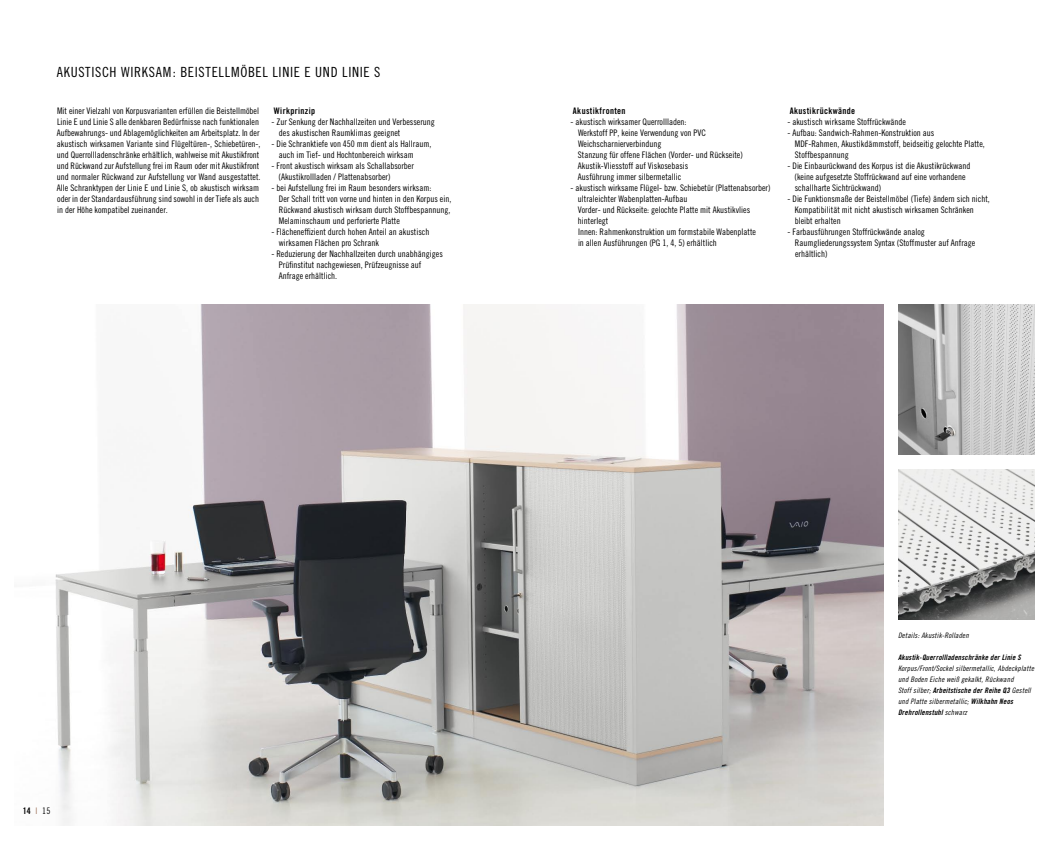
<style>
.page{position:relative;width:1049px;height:842px;background:#fff}
.page>*{position:absolute;margin:0;border:0;box-sizing:border-box;transform-origin:0 0}
.t1{font:14px "Trade Gothic Cond Eighteen";letter-spacing:.05em;color:#000}
.t2{font:9px/11px "Trade Gothic Cond Eighteen";color:#000}
.t3{font:9px "Trade Gothic Bold Cond Twenty";letter-spacing:.04em;color:#000}
.t4{font:7.5px/11px "Trade Gothic Cond Eighteen Obl";letter-spacing:.025em;color:#000}
.t5{font:7.5px "Trade Gothic Bold Cond Twenty Obl";letter-spacing:.025em;color:#000}
.s1{font-family:"Trade Gothic Cond Eighteen";color:#a47b64}
.s2{font-family:"Trade Gothic Cond Eighteen"}
.s3{font-family:"Trade Gothic Cond Eighteen Obl"}
.s4{font-family:"Trade Gothic Bold Cond Twenty Obl"}
</style>
<div class="page">
<img style="left:55px;top:304px;width:829px;height:521px">
<img style="left:898px;top:469px;width:137px;height:151px">
<img style="left:898px;top:304px;width:137px;height:151px">
<h1 class="t1" style="left:57px;top:64px;width:325px">AKUSTISCH WIRKSAM: BEISTELLMÖBEL LINIE E UND LINIE S</h1>
<p class="t2" style="left:57px;top:105px;width:205px">Mit einer Vielzahl von Korpusvarianten erfüllen die Beistellmöbel Linie E und Linie S alle denkbaren Bedürfnisse nach funktionalen Aufbewahrungs- und Ablagemöglichkeiten am Arbeitsplatz. In der akustisch wirksamen Variante sind Flügeltüren-, Schiebetüren-, und Querrollladenschränke erhältlich, wahlweise mit Akustikfront und Rückwand zur Aufstellung frei im Raum oder mit Akustikfront und normaler Rückwand zur Aufstellung vor Wand ausgestattet.<br>Alle Schranktypen der Linie E und Linie S, ob akustisch wirksam oder in der Standardausführung sind sowohl in der Tiefe als auch in der Höhe kompatibel zueinander.</p>
<p class="t3" style="left:274px;top:105px;width:43px">Wirkprinzip</p>
<p class="t2" style="left:279px;top:116px;width:157px;text-indent:-7px">- Zur Senkung der Nachhallzeiten und Verbesserung des akustischen Raumklimas geeignet</p>
<p class="t2" style="left:279px;top:138px;width:154px;text-indent:-7px">- Die Schranktiefe von 450 mm dient als Hallraum, auch im Tief- und Hochtonbereich wirksam</p>
<p class="t2" style="left:279px;top:160px;width:137px;text-indent:-7px">- Front akustisch wirksam als Schallabsorber (Akustikrollladen / Plattenabsorber)</p>
<p class="t2" style="left:279px;top:182px;width:174px;text-indent:-7px">- bei Aufstellung frei im Raum besonders wirksam:<br>Der Schall tritt von vorne und hinten in den Korpus ein, Rückwand akustisch wirksam durch Stoffbespannung, Melaminschaum und perforierte Platte</p>
<p class="t2" style="left:279px;top:226px;width:152px;text-indent:-7px">- Flächeneffizient durch hohen Anteil an akustisch wirksamen Flächen pro Schrank</p>
<p class="t2" style="left:279px;top:248px;width:166px;text-indent:-7px">- Reduzierung der Nachhallzeiten durch unabhängiges<br>Prüfinstitut nachgewiesen, Prüfzeugnisse auf<br>Anfrage erhältlich.</p>
<p class="t3" style="left:573px;top:105px;width:54px">Akustikfronten</p>
<p class="t2" style="left:578px;top:116px;width:167px;text-indent:-7px">- akustisch wirksamer Querrollladen:<br>Werkstoff PP, keine Verwendung von PVC Weichscharnierverbindung<br>Stanzung für offene Flächen (Vorder- und Rückseite)<br>Akustik-Vliesstoff auf Viskosebasis<br>Ausführung immer silbermetallic</p>
<p class="t2" style="left:578px;top:182px;width:194px;text-indent:-7px">- akustisch wirksame Flügel- bzw. Schiebetür (Plattenabsorber) ultraleichter Wabenplatten-Aufbau<br>Vorder- und Rückseite: gelochte Platte mit Akustikvlies hinterlegt<br>Innen: Rahmenkonstruktion um formstabile Wabenplatte<br>in allen Ausführungen (PG 1, 4, 5) erhältlich</p>
<p class="t3" style="left:790px;top:105px;width:67px">Akustikrückwände</p>
<p class="t2" style="left:787px;top:116px;width:120px">- akustisch wirksame Stoffrückwände</p>
<p class="t2" style="left:795px;top:127px;width:192px;text-indent:-7px">- Aufbau: Sandwich-Rahmen-Konstruktion aus<br>MDF-Rahmen, Akustikdämmstoff, beidseitig gelochte Platte,<br>Stoffbespannung</p>
<p class="t2" style="left:794px;top:160px;width:177px;text-indent:-7px">- Die Einbaurückwand des Korpus ist die Akustikrückwand (keine aufgesetzte Stoffrückwand auf eine vorhandene schallharte Sichtrückwand)</p>
<p class="t2" style="left:795px;top:193px;width:197px;text-indent:-7px">- Die Funktionsmaße der Beistellmöbel (Tiefe) ändern sich nicht,<br>Kompatibilität mit nicht akustisch wirksamen Schränken bleibt erhalten</p>
<p class="t2" style="left:795px;top:226px;width:182px;text-indent:-7px">- Farbausführungen Stoffrückwände analog<br>Raumgliederungssystem Syntax (Stoffmuster auf Anfrage erhältlich)</p>
<p class="t3" style="left:23px;top:805px;width:29px">14 <span class="s1">I</span> <span class="s2">15</span></p>
<p class="t4" style="left:898px;top:630px;width:72px">Details: Akustik-Rolladen</p>
<p class="t5" style="left:898px;top:653px;width:124px">Akustik-Querrollladenschränke der Linie S</p>
<p class="t4" style="left:898px;top:663px;width:137px">Korpus/Front/Sockel silbermetallic, Abdeckplatte und Boden Eiche weiß gekalkt, Rückwand</p>
<p class="t5" style="left:898px;top:686px;width:134px"><span class="s3">Stoff silber;</span> Arbeitstische der Reihe Q3 <span class="s3">Gestell</span></p>
<p class="t4" style="left:898px;top:696px;width:117px">und Platte silbermetallic; <span class="s4">Wilkhahn Neos</span></p>
<p class="t5" style="left:898px;top:708px;width:71px">Drehrollenstuhl <span class="s3">schwarz</span></p>
</div>
